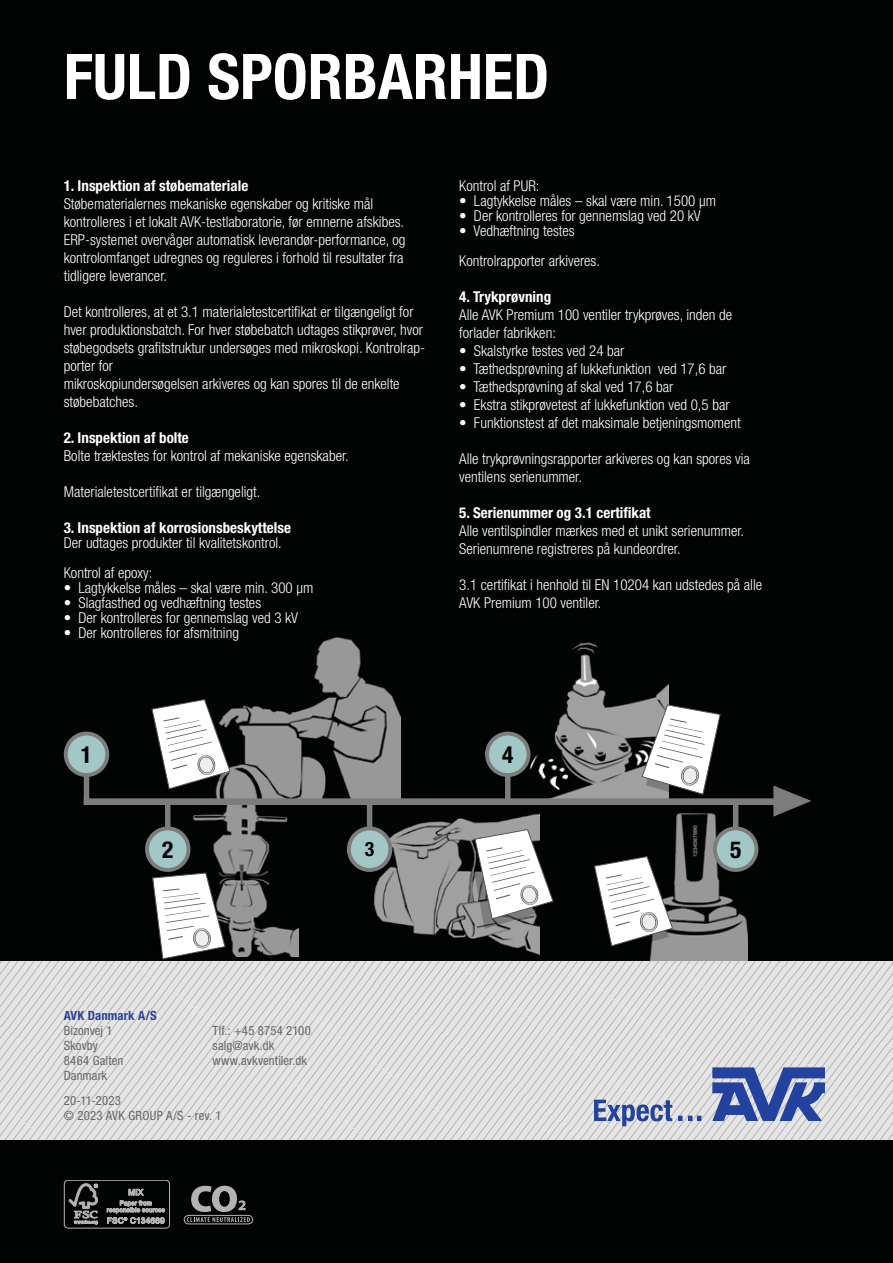
<style>
.page{position:relative;width:893px;height:1263px;background:#020403}
.page>*{position:absolute;margin:0;border:0;box-sizing:border-box;transform-origin:0 0}
.t1{font:700 condensed 63px "Helvetica Neue LT Pro";color:#fff}
.t2{font:700 condensed 23.4px "Helvetica Neue LT Pro";color:#000}
.t3{font:700 condensed 19.8px "Helvetica Neue LT Pro";color:#000}
.t4{font:300 condensed 15px/18px "Helvetica Neue LT Pro";color:#fff}
.t5{font:700 condensed 15px "Helvetica Neue LT Pro";color:#fff}
.t6{font:condensed 12.75px/15px "Helvetica Neue LT Pro";letter-spacing:.01em;color:#686867}
.t7{font:700 condensed 12.75px "Helvetica Neue LT Pro";letter-spacing:.01em;color:#2c459b}
</style>
<div class="page">
<div style="left:184px;top:1215px;width:69px;height:9px;border:1px solid #b3b3b2;border-radius:4px"></div>
<svg style="left:187px;top:1185px;width:67px;height:37px"></svg>
<div style="left:64px;top:1180px;width:106px;height:48px;border:1px solid #b3b3b2;border-radius:4px"></div>
<svg style="left:69px;top:1183px;width:29px;height:41px"></svg>
<svg style="left:107px;top:1188px;width:58px;height:36px"></svg>
<img style="left:231px;top:637px;width:169px;height:161px">
<svg style="left:151px;top:699px;width:80px;height:99px"></svg>
<img style="left:186px;top:805px;width:113px;height:151px">
<svg style="left:152px;top:872px;width:74px;height:88px"></svg>
<img style="left:518px;top:642px;width:151px;height:156px">
<svg style="left:641px;top:704px;width:80px;height:71px;background:#bdbebd"></svg>
<svg style="left:505px;top:777px;width:5px;height:16px"></svg>
<div style="left:487px;top:733px;width:42px;height:42px;background:#a3c6c6;border-radius:50%"></div>
<div style="left:485px;top:732px;width:45px;height:45px;border:4px solid #7d7c7c;border-radius:50%"></div>
<img style="left:373px;top:793px;width:167px;height:162px">
<svg style="left:470px;top:829px;width:84px;height:100px"></svg>
<div style="left:367px;top:801px;width:5px;height:27px;background:#7d7c7c"></div>
<div style="left:349px;top:828px;width:41px;height:42px;background:#a3c6c6;border-radius:50%"></div>
<div style="left:347px;top:826px;width:45px;height:46px;border:4px solid #7d7c7c;border-radius:50%"></div>
<svg style="left:84px;top:777px;width:5px;height:21px"></svg>
<div style="left:66px;top:733px;width:41px;height:42px;background:#a3c6c6;border-radius:50%"></div>
<div style="left:64px;top:732px;width:45px;height:45px;border:4px solid #7d7c7c;border-radius:50%"></div>
<div style="left:165px;top:801px;width:5px;height:27px;background:#7d7c7c"></div>
<div style="left:147px;top:828px;width:42px;height:42px;background:#a3c6c6;border-radius:50%"></div>
<div style="left:145px;top:826px;width:45px;height:46px;border:4px solid #7d7c7c;border-radius:50%"></div>
<img style="left:633px;top:775px;width:115px;height:185px">
<svg style="left:594px;top:856px;width:79px;height:100px"></svg>
<div style="left:733px;top:801px;width:5px;height:27px;background:#7d7c7c"></div>
<div style="left:715px;top:828px;width:41px;height:42px;background:#a3c6c6;border-radius:50%"></div>
<div style="left:713px;top:826px;width:45px;height:46px;border:4px solid #7d7c7c;border-radius:50%"></div>
<div style="left:84px;top:798px;width:702px;height:7px;background:#7d7c7c;border:1px solid #7d7c7c"></div>
<svg style="left:773px;top:785px;width:38px;height:32px"></svg>
<svg style="left:0;top:961px;width:893px;height:179px;background:#ddd"></svg>
<svg style="left:712px;top:1067px;width:113px;height:54px;background:#6175b3"></svg>
<svg style="left:594px;top:1099px;width:78px;height:27px;background:#939fc4"></svg>
<svg style="left:678px;top:1116px;width:23px;height:5px"></svg>
<h1 class="t1" style="left:64px;top:38px;width:487px">FULD SPORBARHED</h1>
<p class="t5" style="left:64px;top:177px;width:186px">1. Inspektion af støbemateriale</p>
<p class="t4" style="left:64px;top:195px;width:343px">Støbematerialernes mekaniske egenskaber og kritiske mål kontrolleres i et lokalt AVK-testlaboratorie, før emnerne afskibes.<br>ERP-systemet overvåger automatisk leverandør-performance, og kontrolomfanget udregnes og reguleres i forhold til resultater fra tidligere leverancer.</p>
<p class="t4" style="left:64px;top:303px;width:363px">Det kontrolleres, at et 3.1 materialetestcertifikat er tilgængeligt for hver produktionsbatch. For hver støbebatch udtages stikprøver, hvor støbegodsets grafitstruktur undersøges med mikroskopi. Kontrolrap&shy;porter for<br>mikroskopiundersøgelsen arkiveres og kan spores til de enkelte støbebatches.</p>
<p class="t5" style="left:64px;top:429px;width:127px">2. Inspektion af bolte</p>
<p class="t4" style="left:64px;top:447px;width:286px">Bolte træktestes for kontrol af mekaniske egenskaber.</p>
<p class="t4" style="left:64px;top:483px;width:198px">Materialetestcertifikat er tilgængeligt.</p>
<p class="t5" style="left:64px;top:519px;width:229px">3. Inspektion af korrosionsbeskyttelse</p>
<p class="t4" style="left:64px;top:528px;width:219px;line-height:30px">Der udtages produkter til kvalitetskontrol.<br>Kontrol af epoxy:</p>
<p class="t4" style="left:64px;top:579px;width:251px">• Lagtykkelse måles – skal være min. 300 µm</p>
<p class="t4" style="left:64px;top:594px;width:199px">• Slagfasthed og vedhæftning testes</p>
<p class="t4" style="left:64px;top:609px;width:236px">• Der kontrolleres for gennemslag ved 3 kV</p>
<p class="t4" style="left:64px;top:624px;width:177px">• Der kontrolleres for afsmitning</p>
<p class="t4" style="left:459px;top:177px;width:82px">Kontrol af PUR:</p>
<p class="t4" style="left:459px;top:192px;width:258px">• Lagtykkelse måles – skal være min. 1500 µm</p>
<p class="t4" style="left:459px;top:207px;width:243px">• Der kontrolleres for gennemslag ved 20 kV</p>
<p class="t4" style="left:459px;top:216px;width:142px;line-height:30px">• Vedhæftning testes<br>Kontrolrapporter arkiveres.</p>
<p class="t5" style="left:459px;top:288px;width:93px">4. Trykprøvning</p>
<p class="t4" style="left:459px;top:306px;width:274px">Alle AVK Premium 100 ventiler trykprøves, inden de forlader fabrikken:</p>
<p class="t4" style="left:459px;top:342px;width:167px">• Skalstyrke testes ved 24 bar</p>
<p class="t4" style="left:459px;top:360px;width:269px">• Tæthedsprøvning af lukkefunktion ved 17,6 bar</p>
<p class="t4" style="left:459px;top:378px;width:216px">• Tæthedsprøvning af skal ved 17,6 bar</p>
<p class="t4" style="left:459px;top:396px;width:272px">• Ekstra stikprøvetest af lukkefunktion ved 0,5 bar</p>
<p class="t4" style="left:459px;top:414px;width:283px">• Funktionstest af det maksimale betjeningsmoment</p>
<p class="t4" style="left:459px;top:450px;width:292px">Alle trykprøvningsrapporter arkiveres og kan spores via ventilens serienummer.</p>
<p class="t5" style="left:459px;top:504px;width:193px">5. Serienummer og 3.1 certifikat</p>
<p class="t4" style="left:459px;top:522px;width:286px">Alle ventilspindler mærkes med et unikt serienummer.<br>Serienumrene registreres på kundeordrer.</p>
<p class="t4" style="left:459px;top:576px;width:304px">3.1 certifikat i henhold til EN 10204 kan udstedes på alle<br>AVK Premium 100 ventiler.</p>
<h2 class="t2" style="left:81px;top:741px;width:13px">1</h2>
<h2 class="t2" style="left:502px;top:741px;width:13px">4</h2>
<h3 class="t3" style="left:365px;top:836px;width:11px">3</h3>
<h2 class="t2" style="left:162px;top:836px;width:13px">2</h2>
<h2 class="t2" style="left:730px;top:836px;width:13px">5</h2>
<p class="t7" style="left:64px;top:1008px;width:94px">AVK Danmark A/S</p>
<p class="t6" style="left:64px;top:1023px;width:61px">Bizonvej 1<br>Skovby<br>8464 Galten<br>Danmark</p>
<p class="t6" style="left:213px;top:1023px;width:100px">Tlf.: +45 8754 2100 salg@avk.dk www.avkventiler.dk</p>
<p class="t6" style="left:64px;top:1093px;width:159px">20-11-2023<br>© 2023 AVK GROUP A/S - rev. 1</p>
</div>
